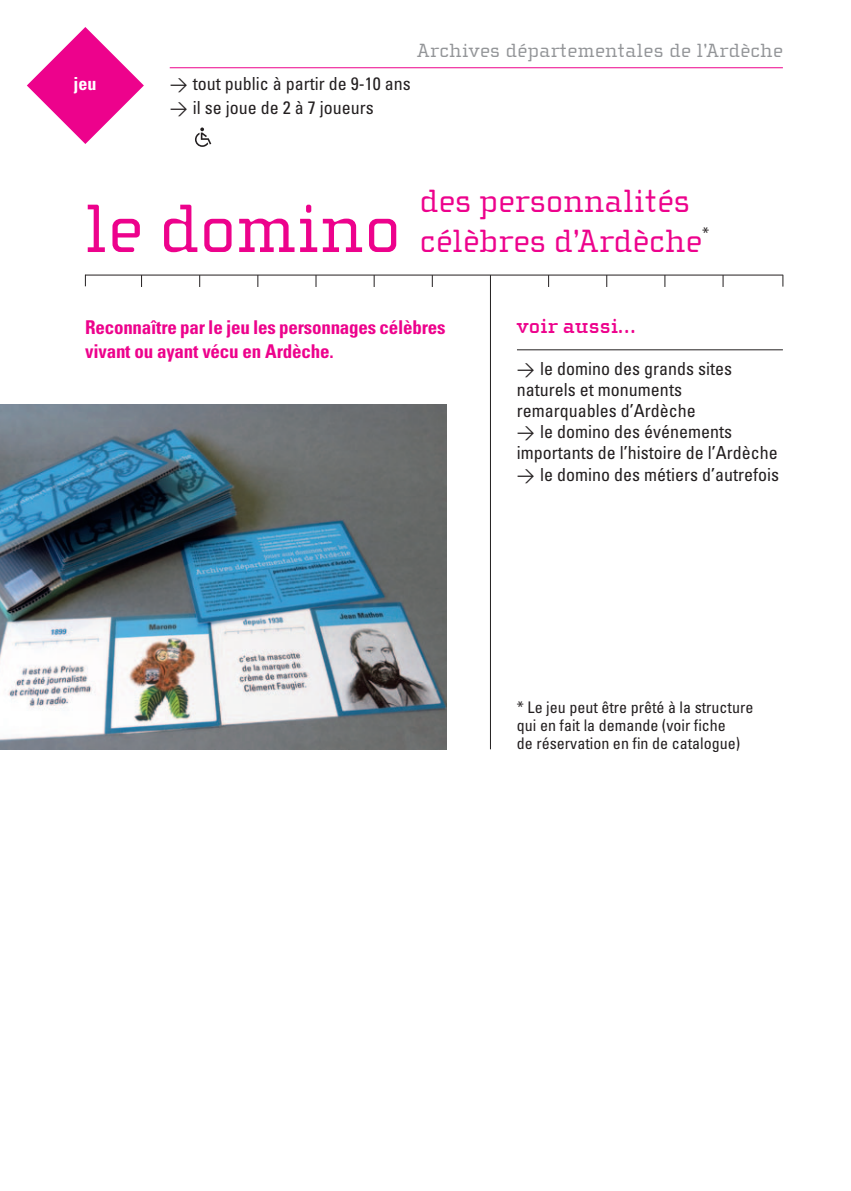
<style>
.page{position:relative;width:851px;height:1191px;background:#fff}
.page>*{position:absolute;margin:0;border:0;box-sizing:border-box;transform-origin:0 0}
.t1{font:70px "Cholla Slab OT";letter-spacing:.005em;color:#ed028c}
.t2{font:33px/40px "Cholla Slab OT";letter-spacing:.01em;color:#ed028c}
.t3{font:700 21px "Cholla Slab OT";color:#ed028c}
.t4{font:19.6px "Cholla Slab OT";letter-spacing:.02em;color:#939598}
.t5{font:700 condensed 19px/24px "Univers";letter-spacing:-.01em;color:#ed028c}
.t6{font:condensed 18px/21px "Univers";color:#231f20}
.t7{font:700 condensed 18px "Univers";color:#fff}
.t8{font:condensed 16px/18px "Univers";color:#231f20}
.s1{font-family:"DIN";font-stretch:normal;font-size:17.6px}
</style>
<div class="page">
<img style="left:0;top:405px;width:446px;height:344px">
<hr style="left:170px;top:67px;width:612px;height:1px;background:#ed028c">
<hr style="left:517px;top:349px;width:265px;height:1px;background:#231f20">
<hr style="left:85px;top:275px;width:697px;height:1px;background:#231f20">
<svg style="left:141px;top:275px;width:1px;height:12px"></svg>
<svg style="left:199px;top:275px;width:1px;height:12px"></svg>
<svg style="left:257px;top:275px;width:1px;height:12px"></svg>
<svg style="left:315px;top:275px;width:1px;height:12px"></svg>
<svg style="left:374px;top:275px;width:1px;height:12px"></svg>
<svg style="left:432px;top:275px;width:1px;height:12px"></svg>
<hr style="left:490px;top:275px;width:1px;height:474px;background:#231f20">
<svg style="left:548px;top:275px;width:1px;height:12px"></svg>
<svg style="left:606px;top:275px;width:1px;height:12px"></svg>
<svg style="left:664px;top:275px;width:1px;height:12px"></svg>
<svg style="left:722px;top:275px;width:1px;height:12px"></svg>
<svg style="left:782px;top:275px;width:1px;height:12px"></svg>
<svg style="left:27px;top:27px;width:117px;height:117px"></svg>
<svg style="left:195px;top:127px;width:16px;height:20px"></svg>
<p class="t7" style="left:74px;top:77px;width:24px">jeu</p>
<p class="t4" style="left:417px;top:44px;width:367px">Archives départementales de l’Ardèche</p>
<p class="t6" style="left:170px;top:73px;width:242px;line-height:24px"><span class="s1">&gt;</span> tout public à partir de 9-10 ans <span class="s1">&gt;</span> il se joue de 2 à 7 joueurs</p>
<h1 class="t1" style="left:85px;top:205px;width:317px">le domino</h1>
<h2 class="t2" style="left:420px;top:184px;width:291px">des personnalités célèbres d’Ardèche<sup>*</sup></h2>
<p class="t5" style="left:85px;top:317px;width:362px">Reconnaître par le jeu les personnages célèbres vivant ou ayant vécu en Ardèche.</p>
<p class="t3" style="left:517px;top:319px;width:120px">voir aussi…</p>
<p class="t6" style="left:517px;top:360px;width:263px"><span class="s1">&gt;</span> le domino des grands sites naturels et monuments remarquables d’Ardèche<br><span class="s1">&gt;</span> le domino des événements importants de l’histoire de l’Ardèche <span class="s1">&gt;</span> le domino des métiers d’autrefois</p>
<p class="t8" style="left:517px;top:699px;width:238px">* Le jeu peut être prêté à la structure qui en fait la demande (voir fiche<br>de réservation en fin de catalogue)</p>
</div>
